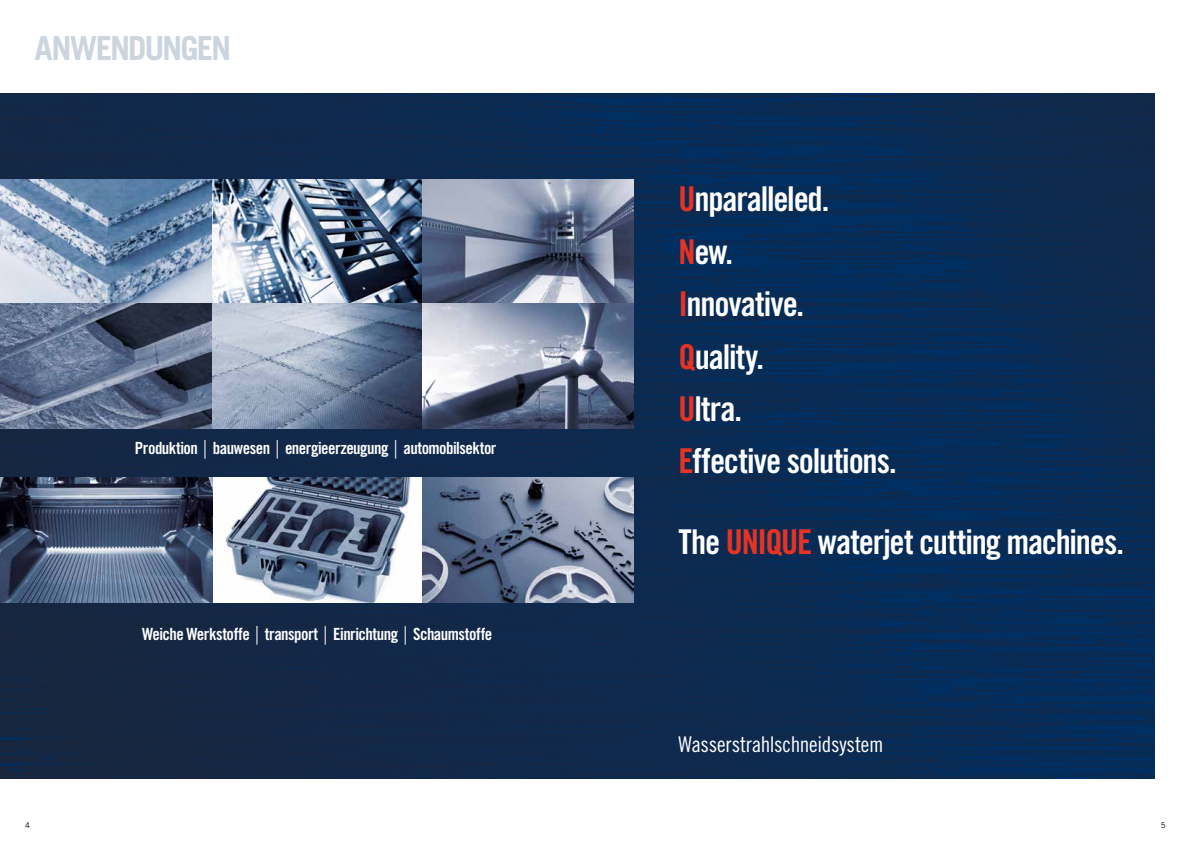
<style>
.page{position:relative;width:1191px;height:842px;background:#fff}
.page>*{position:absolute;margin:0;border:0;box-sizing:border-box;transform-origin:0 0}
.t1{font:34.2px/52.4px "Trade Gothic LT Std Bd Cn 20";letter-spacing:-.035em;color:#fff}
.t2{font:700 33.1px "Trade Gothic LT Std";letter-spacing:-.06em;color:#cbd5df}
.t3{font:21.7px "Trade Gothic LT Std Cn 18";letter-spacing:-.01em;color:#fff}
.t4{font:16.8px "Trade Gothic LT Std Bd Cn 20";letter-spacing:-.03em;color:#fff}
.t5{font:8px "Trade Gothic LT Std";color:#000}
.s1{font-family:"Trade Gothic LT Std Cn 18 Obl"}
.s2{color:#e63323}
</style>
<div class="page">
<img style="left:0;top:94px;width:1154px;height:685px">
<img style="left:0;top:180px;width:633px;height:248px">
<img style="left:0;top:478px;width:422px;height:124px">
<img style="left:422px;top:478px;width:211px;height:124px">
<h2 class="t2" style="left:35px;top:28px;width:198px">ANWENDUNGEN</h2>
<p class="t4" style="left:135px;top:438px;width:363px">Produktion <span class="s1">|</span> bauwesen <span class="s1">|</span> energieerzeugung <span class="s1">|</span> automobilsektor</p>
<p class="t4" style="left:142px;top:624px;width:352px">Weiche Werkstoffe <span class="s1">|</span> transport <span class="s1">|</span> Einrichtung <span class="s1">|</span> Schaumstoffe</p>
<h1 class="t1" style="left:678px;top:172px;width:220px"><span class="s2">U</span>nparalleled.<br><span class="s2">N</span>ew.<br><span class="s2">I</span>nnovative.<br><span class="s2">Q</span>uality.<br><span class="s2">U</span>ltra.<br><span class="s2">E</span>ffective solutions.</h1>
<h1 class="t1" style="left:678px;top:515px;width:447px">The <span class="s2">UNIQUE</span> waterjet cutting machines.</h1>
<p class="t3" style="left:678px;top:732px;width:206px">Wasserstrahlschneidsystem</p>
<p class="t5" style="left:25px;top:820px;width:6px">4</p>
<p class="t5" style="left:1160px;top:820px;width:6px">5</p>
</div>
